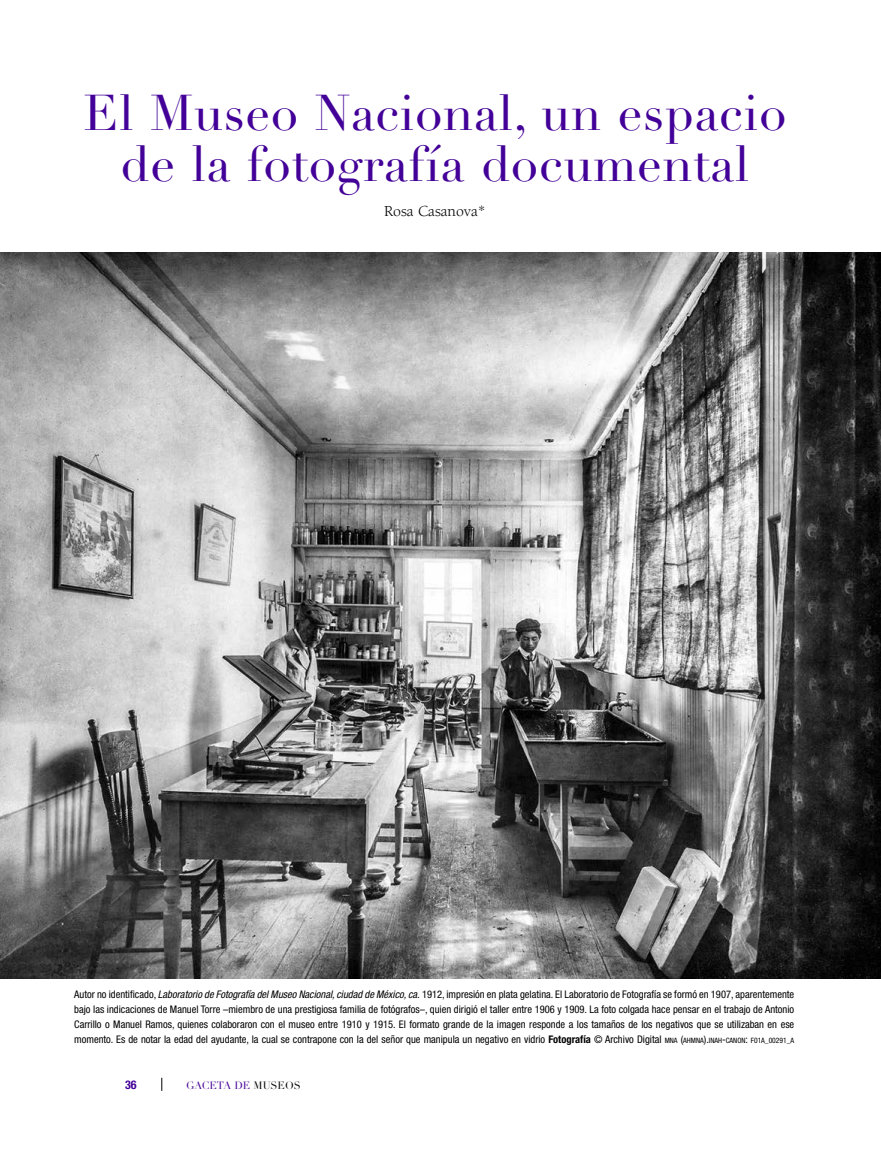
<style>
.page{position:relative;width:881px;height:1149px;background:#fff}
.page>*{position:absolute;margin:0;border:0;box-sizing:border-box;transform-origin:0 0}
.t1{font:49.5px/51px "Didot LH";letter-spacing:.01em;color:#430098;text-align:center}
.t2{font:15.75px "Berkeley";color:#000}
.t3{font:700 condensed 12px "Helvetica Neue";color:#430098}
.t4{font:condensed 10.5px/15px "Helvetica Neue";color:#000;text-align:justify}
.t5{font:10.5px "Didot LH";color:#430098}
.s1{font-style:italic}
.s2{font-weight:700}
.s3{font-size:7.35px}
.s4{font-style:inherit}
.s5{font-size:7.5px}
.s6{color:#000}
</style>
<div class="page">
<svg style="left:161px;top:1077px;width:1px;height:13px"></svg>
<img style="left:0;top:252px;width:880px;height:726px">
<h1 class="t1" style="left:83px;top:88px;width:704px">El Museo Nacional, un espacio de la fotografía documental</h1>
<h2 class="t2" style="left:384px;top:203px;width:103px">Rosa Casanova*</h2>
<p class="t4" style="left:74px;top:986px;width:721px">Autor no identificado, <span class="s1">Laboratorio de Fotografía del Museo Nacional, ciudad de México, ca.</span> 1912, impresión en plata gelatina. El Laboratorio de Fotografía se formó en 1907, aparentemente bajo las indicaciones de Manuel Torre –miembro de una prestigiosa familia de fotógrafos–, quien dirigió el taller entre 1906 y 1909. La foto colgada hace pensar en el trabajo de Antonio Carrillo o Manuel Ramos, quienes colaboraron con el museo entre 1910 y 1915. El formato grande de la imagen responde a los tamaños de los negativos que se utilizaban en ese momento. Es de notar la edad del ayudante, la cual se contrapone con la del señor que manipula un negativo en vidrio <span class="s2">Fotografía</span> © Archivo Digital <span class="s3">MNA</span> (<span class="s3">AHMNA</span>).<span class="s3">INAH</span><span class="s4">-</span><span class="s3">CANON</span>: <span class="s3">F</span><span class="s5">01</span><span class="s3">A</span><span class="s5">_00291_</span><span class="s3">A</span></p>
<p class="t3" style="left:125px;top:1077px;width:13px">36</p>
<p class="t5" style="left:186px;top:1078px;width:116px">GACETA DE <span class="s6">MUSEOS</span></p>
</div>
